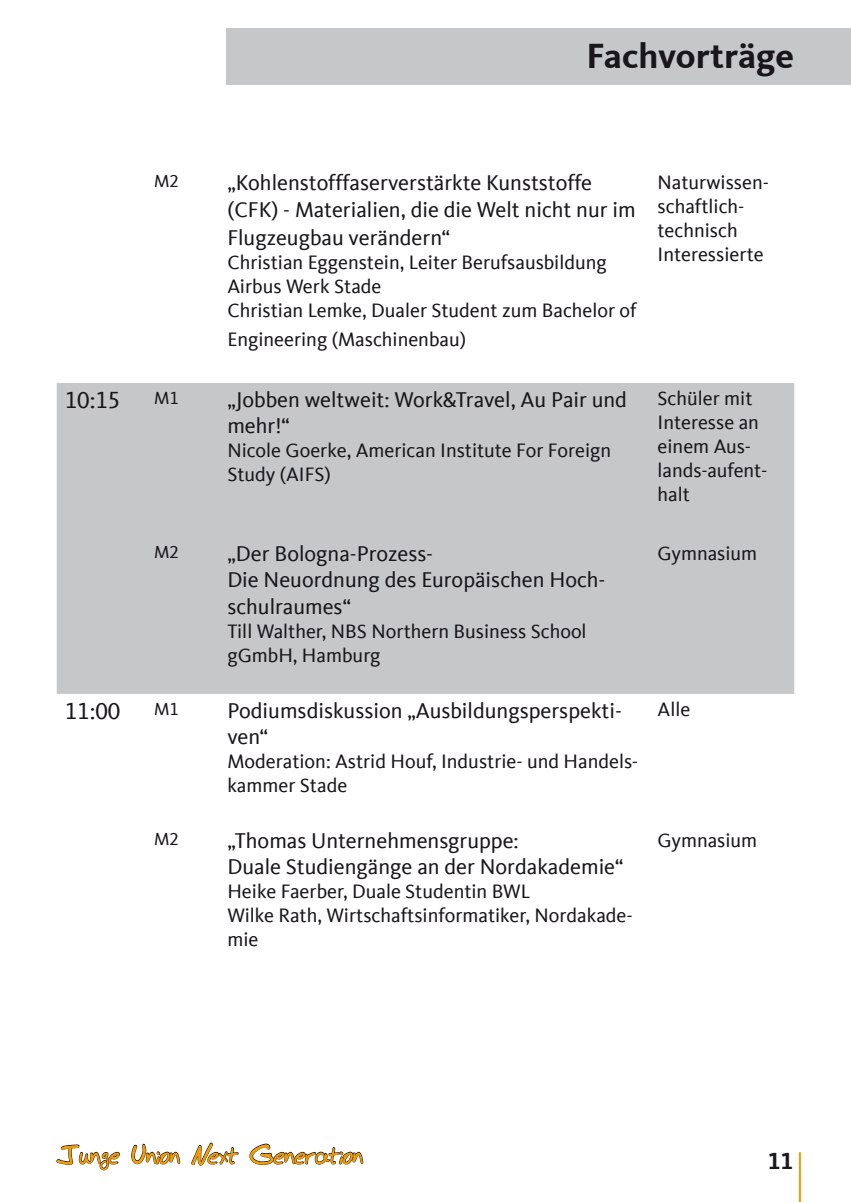
<style>
.page{position:relative;width:851px;height:1202px;background:#fff}
.page>*{position:absolute;margin:0;border:0;box-sizing:border-box;transform-origin:0 0}
.t1{font:700 36px "CDU Kievit Tab";color:#1a171c}
.t2{font:700 24px "Bud Hand";color:#f49b00}
.t3{font:24px "CDU Kievit Tab";color:#1a171c}
.t4{font:700 24px "CDU Kievit Tab";color:#1a171c}
.t5{font:22px/26.4px "CDU Kievit Tab";color:#1a171c}
.t6{font:20px/24px "CDU Kievit Tab";color:#1a171c}
.t7{font:18px "CDU Kievit Tab";color:#1a171c}
</style>
<div class="page">
<svg style="left:56px;top:1144px;width:64px;height:27px"></svg>
<svg style="left:131px;top:1143px;width:50px;height:22px"></svg>
<svg style="left:191px;top:1142px;width:48px;height:24px"></svg>
<svg style="left:249px;top:1143px;width:114px;height:22px"></svg>
<hr style="left:798px;top:1152px;width:2px;height:50px;background:#f49b00">
<div style="left:227px;top:28px;width:623px;height:57px;background:#c6c7c9"></div>
<div style="left:57px;top:383px;width:737px;height:311px;background:#c6c7c9"></div>
<h1 class="t1" style="left:586px;top:34px;width:209px">Fachvorträge</h1>
<p class="t7" style="left:154px;top:171px;width:26px">M2</p>
<p class="t5" style="left:227px;top:170px;width:409px">„Kohlenstofffaserverstärkte Kunststoffe (CFK) - Materialien, die die Welt nicht nur im</p>
<p class="t5" style="left:227px;top:225px;width:224px">Flugzeugbau verändern“</p>
<p class="t6" style="left:227px;top:251px;width:411px">Christian Eggenstein, Leiter Berufsausbildung<br>Airbus Werk Stade<br>Christian Lemke, Dualer Student zum Bachelor of</p>
<p class="t6" style="left:227px;top:328px;width:240px">Engineering (Maschinenbau)</p>
<p class="t3" style="left:65px;top:387px;width:57px">10:15</p>
<p class="t7" style="left:154px;top:388px;width:26px">M1</p>
<p class="t5" style="left:227px;top:386px;width:401px">„Jobben weltweit: Work&amp;Travel, Au Pair und mehr!“</p>
<p class="t6" style="left:227px;top:439px;width:385px">Nicole Goerke, American Institute For Foreign<br>Study (AIFS)</p>
<p class="t7" style="left:154px;top:542px;width:26px">M2</p>
<p class="t5" style="left:227px;top:541px;width:379px">„Der Bologna-Prozess-<br>Die Neuordnung des Europäischen Hoch&shy;schulraumes“</p>
<p class="t6" style="left:227px;top:619px;width:360px">Till Walther, NBS Northern Business School gGmbH, Hamburg</p>
<p class="t3" style="left:65px;top:698px;width:57px">11:00</p>
<p class="t7" style="left:154px;top:699px;width:26px">M1</p>
<p class="t5" style="left:227px;top:697px;width:396px">Podiumsdiskussion „Ausbildungsperspekti&shy;ven“</p>
<p class="t6" style="left:227px;top:750px;width:412px">Moderation: Astrid Houf, Industrie- und Handels&shy;kammer Stade</p>
<p class="t7" style="left:154px;top:829px;width:26px">M2</p>
<p class="t5" style="left:227px;top:828px;width:397px">„Thomas Unternehmensgruppe:<br>Duale Studiengänge an der Nordakademie“</p>
<p class="t6" style="left:227px;top:880px;width:407px">Heike Faerber, Duale Studentin BWL<br>Wilke Rath, Wirtschaftsinformatiker, Nordakade&shy;mie</p>
<p class="t6" style="left:657px;top:170px;width:113px">Naturwissen&shy;schaftlich&shy;technisch<br>Interessierte</p>
<p class="t6" style="left:657px;top:387px;width:111px">Schüler mit<br>Interesse an einem Aus&shy;lands-aufent&shy;halt</p>
<p class="t6" style="left:657px;top:541px;width:101px">Gymnasium</p>
<p class="t6" style="left:657px;top:698px;width:34px">Alle</p>
<p class="t6" style="left:657px;top:828px;width:101px">Gymnasium</p>
<p class="t2" style="left:57px;top:1142px;width:307px">Junge Union Next Generation</p>
<p class="t4" style="left:767px;top:1147px;width:27px">11</p>
</div>
